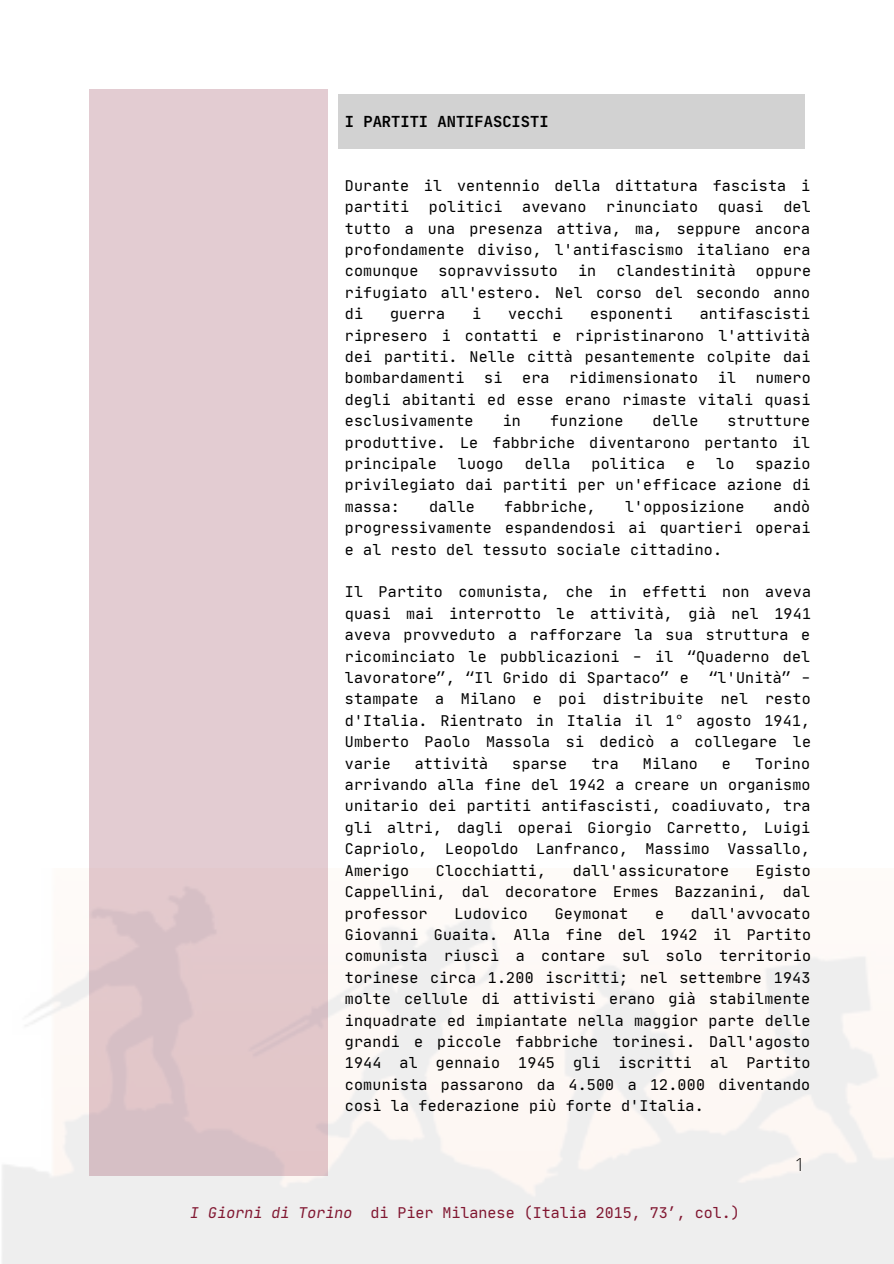
<style>
.page{position:relative;width:894px;height:1264px;background:#fff}
.page>*{position:absolute;margin:0;border:0;box-sizing:border-box;transform-origin:0 0}
.t1{font:300 18px "Open Sans";color:#000}
.t2{font:700 15.45px "Jet Brains Mono";color:#000}
.t3{font:15px/21.5px "Jet Brains Mono";letter-spacing:.015em;color:#000;text-align:justify}
.t4{font:15px "Jet Brains Mono";color:#811731}
.s1{font-style:italic}
</style>
<div class="page">
<div style="left:89px;top:89px;width:239px;height:1086px;background:linear-gradient(to right,#e1c9cf,#e3cbd0)"></div>
<div style="left:338px;top:94px;width:466px;height:54px;background:#d2d2d2"></div>
<p class="t2" style="left:345px;top:112px;width:205px">I PARTITI ANTIFASCISTI</p>
<p class="t3" style="left:345px;top:174px;width:466px">Durante il ventennio della dittatura fascista i partiti</p>
<p class="t3" style="left:429px;top:196px;width:75px">politici</p>
<p class="t3" style="left:522px;top:196px;width:66px">avevano</p>
<p class="t3" style="left:606px;top:196px;width:93px">rinunciato</p>
<p class="t3" style="left:717px;top:196px;width:47px">quasi</p>
<p class="t3" style="left:345px;top:196px;width:467px;text-indent:438px">del tutto a una presenza attiva, ma, seppure ancora profondamente diviso, l'antifascismo italiano era comunque</p>
<p class="t3" style="left:438px;top:260px;width:121px">sopravvissuto</p>
<p class="t3" style="left:578px;top:260px;width:20px">in</p>
<p class="t3" style="left:616px;top:260px;width:121px">clandestinità</p>
<p class="t3" style="left:345px;top:260px;width:467px;text-indent:411px">oppure rifugiato all'estero. Nel corso del secondo anno di</p>
<p class="t3" style="left:345px;top:303px;width:467px;text-indent:355px">antifascisti ripresero i contatti e ripristinarono l'attività dei partiti. Nelle città pesantemente colpite dai bombardamenti</p>
<p class="t3" style="left:390px;top:303px;width:57px">guerra</p>
<p class="t3" style="left:472px;top:303px;width:11px">i</p>
<p class="t3" style="left:508px;top:303px;width:57px">vecchi</p>
<p class="t3" style="left:590px;top:303px;width:84px">esponenti</p>
<p class="t3" style="left:484px;top:367px;width:20px">si</p>
<p class="t3" style="left:522px;top:367px;width:29px">era</p>
<p class="t3" style="left:569px;top:367px;width:130px">ridimensionato</p>
<p class="t3" style="left:717px;top:367px;width:20px">il</p>
<p class="t3" style="left:345px;top:367px;width:467px;text-indent:411px">numero degli abitanti ed esse erano rimaste vitali quasi esclusivamente</p>
<p class="t3" style="left:502px;top:410px;width:20px">in</p>
<p class="t3" style="left:550px;top:410px;width:75px">funzione</p>
<p class="t3" style="left:652px;top:410px;width:47px">delle</p>
<p class="t3" style="left:345px;top:410px;width:467px;text-indent:382px">strutture produttive. Le fabbriche diventarono pertanto il principale</p>
<p class="t3" style="left:345px;top:453px;width:467px;text-indent:410px">spazio privilegiato dai partiti per un'efficace azione di massa:</p>
<p class="t3" style="left:457px;top:453px;width:47px">luogo</p>
<p class="t3" style="left:524px;top:453px;width:47px">della</p>
<p class="t3" style="left:591px;top:453px;width:75px">politica</p>
<p class="t3" style="left:686px;top:453px;width:11px">e</p>
<p class="t3" style="left:716px;top:453px;width:20px">lo</p>
<p class="t3" style="left:345px;top:495px;width:467px;text-indent:428px">andò progressivamente espandendosi ai quartieri operai e al resto del tessuto sociale cittadino.</p>
<p class="t3" style="left:345px;top:581px;width:467px">Il Partito comunista, che in effetti non aveva quasi mai interrotto le attività, già nel 1941 aveva provveduto a rafforzare la sua struttura e ricominciato le pubblicazioni - il “Quaderno del lavoratore”, “Il Grido di Spartaco” e</p>
<p class="t3" style="left:429px;top:495px;width:47px">dalle</p>
<p class="t3" style="left:504px;top:495px;width:93px">fabbriche,</p>
<p class="t3" style="left:624px;top:495px;width:121px">l'opposizione</p>
<p class="t3" style="left:345px;top:666px;width:467px;text-indent:363px">“l'Unità” - stampate a Milano e poi distribuite nel resto d'Italia. Rientrato in Italia il 1° agosto 1941, Umberto Paolo Massola si dedicò a collegare le varie</p>
<p class="t3" style="left:414px;top:752px;width:75px">attività</p>
<p class="t3" style="left:512px;top:752px;width:57px">sparse</p>
<p class="t3" style="left:591px;top:752px;width:29px">tra</p>
<p class="t3" style="left:642px;top:752px;width:57px">Milano</p>
<p class="t3" style="left:721px;top:752px;width:11px">e</p>
<p class="t3" style="left:345px;top:752px;width:467px;text-indent:410px">Torino arrivando alla fine del 1942 a creare un organismo unitario dei partiti antifascisti, coadiuvato, tra gli altri, dagli operai Giorgio Carretto, Luigi Capriolo, Leopoldo Lanfranco, Massimo Vassallo, Amerigo</p>
<p class="t3" style="left:345px;top:859px;width:467px;text-indent:411px">Egisto Cappellini, dal decoratore Ermes Bazzanini, dal professor</p>
<p class="t3" style="left:435px;top:859px;width:112px">Clocchiatti,</p>
<p class="t3" style="left:572px;top:859px;width:158px">dall'assicuratore</p>
<p class="t3" style="left:454px;top:902px;width:75px">Ludovico</p>
<p class="t3" style="left:554px;top:902px;width:75px">Geymonat</p>
<p class="t3" style="left:655px;top:902px;width:11px">e</p>
<p class="t3" style="left:345px;top:902px;width:467px;text-indent:346px">dall'avvocato Giovanni Guaita. Alla fine del 1942 il Partito comunista riuscì a contare sul solo territorio torinese circa 1.200 iscritti; nel settembre 1943 molte cellule di attivisti erano già stabilmente inquadrate ed impiantate nella maggior parte delle grandi e piccole fabbriche torinesi. Dall'agosto 1944 al gennaio 1945 gli iscritti al Partito comunista passarono da 4.500 a 12.000 diventando così la federazione più forte d'Italia.</p>
<p class="t4" style="left:190px;top:1203px;width:551px"><span class="s1">I Giorni di Torino</span> di Pier Milanese (Italia 2015, 73′, col.)</p>
<p class="t1" style="left:794px;top:1151px;width:12px">1</p>
</div>
